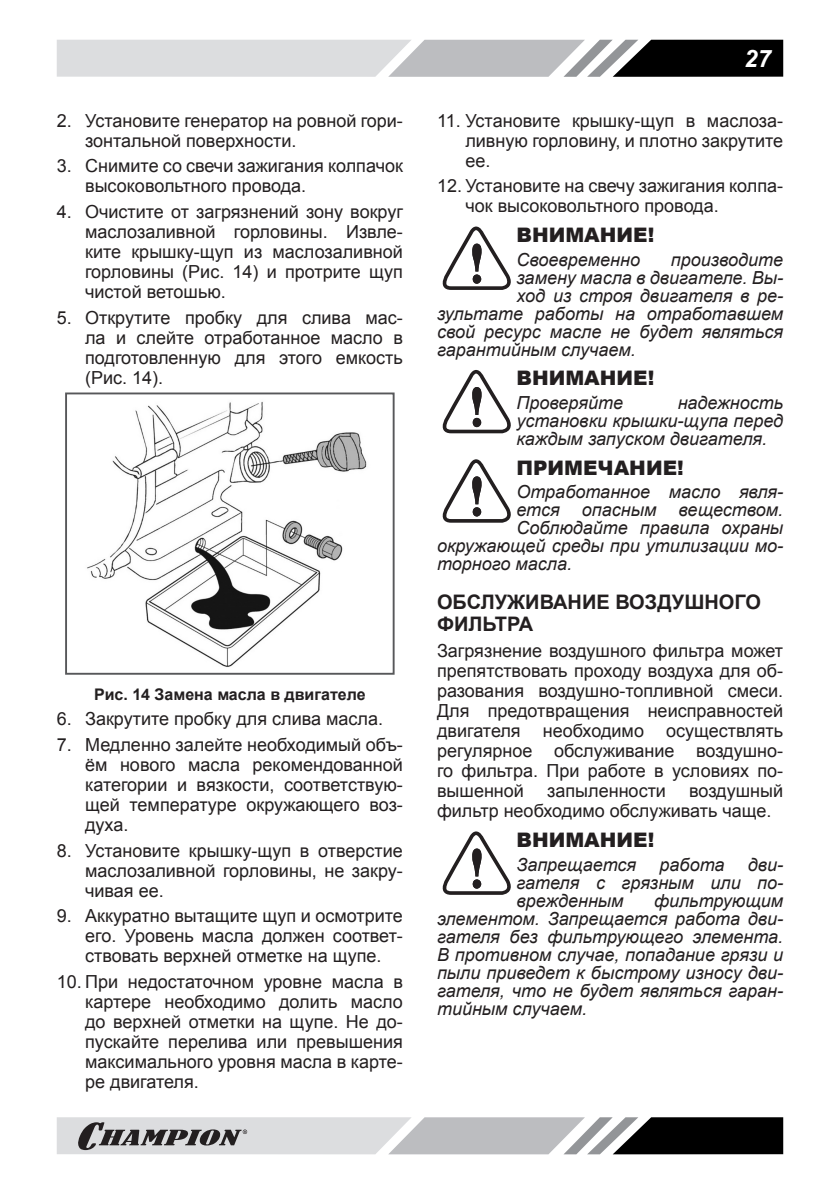
<style>
.page{position:relative;width:840px;height:1191px;background:#fff}
.page>*{position:absolute;margin:0;border:0;box-sizing:border-box;transform-origin:0 0}
.t1{font:italic 700 24px "Arial";color:#fff}
.ВНИМАНИЕ{font:900 20px "Arial";color:#231f20}
.Заголовок2{font:700 20px/22px "Arial";color:#231f20}
.Текст_список{font:18px/20px "Arial";color:#231f20;text-align:justify}
.ВНИМАНИЕ_ТЕКСТ{font:italic 18px/18px "Arial";color:#231f20;text-align:justify}
.Текст_основной{font:18px/20px "Arial";color:#231f20;text-align:justify}
.РИСУНОК{font:700 16px "Arial";color:#231f20}
</style>
<div class="page">
<svg style="left:57px;top:40px;width:725px;height:37px;background:#a7a8aa"></svg>
<svg style="left:57px;top:1117px;width:725px;height:37px;background:#9c9d9e"></svg>
<img style="left:87px;top:401px;width:280px;height:266px">
<div style="left:65px;top:392px;width:329px;height:282px;border:2px solid #57585a"></div>
<svg style="left:442px;top:226px;width:69px;height:64px"></svg>
<svg style="left:442px;top:370px;width:69px;height:63px"></svg>
<svg style="left:442px;top:459px;width:69px;height:64px"></svg>
<svg style="left:442px;top:831px;width:69px;height:64px"></svg>
<p class="Текст_список" style="left:85px;top:110px;width:319px;text-indent:-28px">2. Установите генератор на ровной гори&shy;зонтальной поверхности.</p>
<p class="Текст_список" style="left:85px;top:156px;width:319px;text-indent:-28px">3. Снимите со свечи зажигания колпачок высоковольтного провода.</p>
<p class="Текст_список" style="left:85px;top:202px;width:319px;text-indent:-28px">4. Очистите от загрязнений зону вокруг маслозаливной горловины. Извле&shy;ките крышку-щуп из маслозаливной горловины (Рис. 14) и протрите щуп чистой ветошью.</p>
<p class="Текст_список" style="left:85px;top:307px;width:319px;text-indent:-28px">5. Открутите пробку для слива мас&shy;ла и слейте отработанное масло в подготовленную для этого емкость (Рис. 14).</p>
<p class="РИСУНОК" style="left:94px;top:683px;width:273px">Рис. 14 Замена масла в двигателе</p>
<p class="Текст_список" style="left:57px;top:709px;width:328px">6. Закрутите пробку для слива масла.</p>
<p class="Текст_список" style="left:85px;top:735px;width:319px;text-indent:-28px">7. Медленно залейте необходимый объ&shy;ём нового масла рекомендованной категории и вязкости, соответствую&shy;щей температуре окружающего воз&shy;духа.</p>
<p class="Текст_список" style="left:85px;top:840px;width:319px;text-indent:-28px">8. Установите крышку-щуп в отверстие маслозаливной горловины, не закру&shy;чивая ее.</p>
<p class="Текст_список" style="left:85px;top:906px;width:319px;text-indent:-28px">9. Аккуратно вытащите щуп и осмотрите его. Уровень масла должен соответ&shy;ствовать верхней отметке на щупе.</p>
<p class="Текст_список" style="left:85px;top:972px;width:319px;text-indent:-28px">10. При недостаточном уровне масла в картере необходимо долить масло до верхней отметки на щупе. Не до&shy;пускайте перелива или превышения максимального уровня масла в карте&shy;ре двигателя.</p>
<h1 class="t1" style="left:743px;top:42px;width:28px">27</h1>
<p class="Текст_список" style="left:465px;top:110px;width:319px;text-indent:-28px">11. Установите крышку-щуп в маслоза&shy;ливную горловину, и плотно закрутите ее.</p>
<p class="Текст_список" style="left:465px;top:176px;width:319px;text-indent:-28px">12. Установите на свечу зажигания колпа&shy;чок высоковольтного провода.</p>
<p class="ВНИМАНИЕ" style="left:516px;top:220px;width:139px">ВНИМАНИЕ!</p>
<p class="ВНИМАНИЕ_ТЕКСТ" style="left:516px;top:250px;width:125px">Своевременно</p>
<p class="ВНИМАНИЕ_ТЕКСТ" style="left:670px;top:250px;width:114px">производите</p>
<p class="ВНИМАНИЕ_ТЕКСТ" style="left:516px;top:268px;width:268px">замену масла в двигателе. Вы-</p>
<p class="ВНИМАНИЕ_ТЕКСТ" style="left:516px;top:286px;width:268px">ход из строя двигателя в ре-</p>
<p class="ВНИМАНИЕ_ТЕКСТ" style="left:437px;top:304px;width:347px">зультате работы на отработавшем</p>
<p class="ВНИМАНИЕ_ТЕКСТ" style="left:437px;top:322px;width:347px">свой ресурс масле не будет являться</p>
<p class="ВНИМАНИЕ_ТЕКСТ" style="left:437px;top:340px;width:200px">гарантийным случаем.</p>
<p class="ВНИМАНИЕ" style="left:516px;top:364px;width:139px">ВНИМАНИЕ!</p>
<p class="ВНИМАНИЕ_ТЕКСТ" style="left:516px;top:394px;width:108px">Проверяйте</p>
<p class="ВНИМАНИЕ_ТЕКСТ" style="left:516px;top:394px;width:268px;text-indent:161px">надежность установки крышки-щупа перед каждым запуском двигателя.</p>
<p class="ВНИМАНИЕ" style="left:516px;top:453px;width:169px">ПРИМЕЧАНИЕ!</p>
<p class="ВНИМАНИЕ_ТЕКСТ" style="left:516px;top:483px;width:268px">Отработанное масло явля-</p>
<p class="ВНИМАНИЕ_ТЕКСТ" style="left:516px;top:501px;width:268px">ется опасным веществом.</p>
<p class="ВНИМАНИЕ_ТЕКСТ" style="left:516px;top:519px;width:268px">Соблюдайте правила охраны</p>
<p class="ВНИМАНИЕ_ТЕКСТ" style="left:437px;top:537px;width:347px">окружающей среды при утилизации мо-</p>
<p class="ВНИМАНИЕ_ТЕКСТ" style="left:437px;top:555px;width:136px">торного масла.</p>
<p class="Заголовок2" style="left:437px;top:592px;width:325px">ОБСЛУЖИВАНИЕ ВОЗДУШНОГО<br>ФИЛЬТРА</p>
<p class="Текст_основной" style="left:437px;top:641px;width:347px">Загрязнение воздушного фильтра может препятствовать проходу воздуха для об&shy;разования воздушно-топливной смеси.<br>Для предотвращения неисправностей двигателя необходимо осуществлять регулярное обслуживание воздушно&shy;го фильтра. При работе в условиях по&shy;вышенной</p>
<p class="Текст_основной" style="left:437px;top:781px;width:347px;text-indent:252px">воздушный фильтр необходимо обслуживать чаще.</p>
<p class="ВНИМАНИЕ" style="left:516px;top:825px;width:139px">ВНИМАНИЕ!</p>
<p class="ВНИМАНИЕ_ТЕКСТ" style="left:516px;top:855px;width:121px">Запрещается</p>
<p class="ВНИМАНИЕ_ТЕКСТ" style="left:659px;top:855px;width:66px">работа</p>
<p class="Текст_основной" style="left:547px;top:781px;width:120px">запыленности</p>
<p class="ВНИМАНИЕ_ТЕКСТ" style="left:516px;top:855px;width:268px;text-indent:231px">дви&shy;гателя с грязным или по&shy;врежденным</p>
<p class="ВНИМАНИЕ_ТЕКСТ" style="left:437px;top:891px;width:347px;text-indent:217px">фильтрующим элементом. Запрещается работа дви&shy;гателя без фильтрующего элемента.<br>В противном случае, попадание грязи и пыли приведет к быстрому износу дви&shy;гателя, что не будет являться гаран&shy;тийным случаем.</p>
</div>
